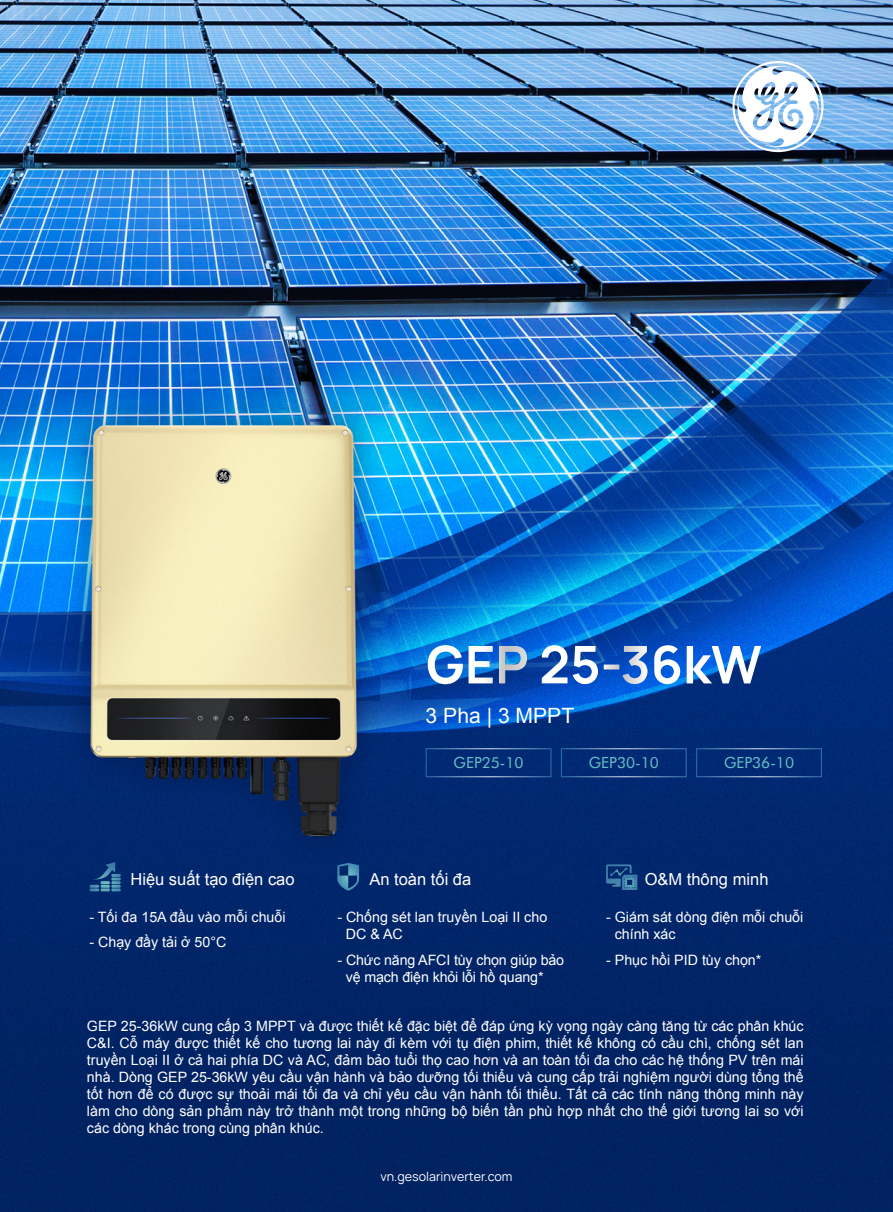
<style>
.page{position:relative;width:893px;height:1212px;background:#fff}
.page>*{position:absolute;margin:0;border:0;box-sizing:border-box;transform-origin:0 0}
.t1{font:700 49.95px "Manrope 3";color:#fff}
.t2{font:21.15px "Arial";color:#fff}
.t3{font:16.5px "Arial";color:#fff}
.t4{font:15.3px "Futura BT";color:#66bec8}
.t5{font:14.25px/17.1px "Arial";color:#fff}
.t6{font:12px "Manrope 3";color:#fff}
</style>
<div class="page">
<img style="left:0;top:0;width:893px;height:1212px">
<svg style="left:732px;top:61px;width:91px;height:91px"></svg>
<svg style="left:90px;top:862px;width:31px;height:29px"></svg>
<svg style="left:337px;top:863px;width:22px;height:27px"></svg>
<svg style="left:606px;top:864px;width:31px;height:26px"></svg>
<p class="t1" style="left:426px;top:631px;width:338px">GEP 25-36kW</p>
<p class="t2" style="left:426px;top:701px;width:150px">3 Pha | 3 MPPT</p>
<p class="t3" style="left:130px;top:868px;width:166px">Hiệu suất tạo điện cao</p>
<p class="t5" style="left:89px;top:909px;width:198px">- Tối đa 15A đầu vào mỗi chuỗi</p>
<p class="t5" style="left:89px;top:934px;width:139px">- Chạy đầy tải ở 50°C</p>
<p class="t4" style="left:454px;top:753px;width:72px">GEP25-10</p>
<p class="t4" style="left:589px;top:753px;width:72px">GEP30-10</p>
<p class="t4" style="left:724px;top:753px;width:72px">GEP36-10</p>
<p class="t3" style="left:369px;top:868px;width:103px">An toàn tối đa</p>
<p class="t5" style="left:346px;top:909px;width:203px;text-indent:-9px">- Chống sét lan truyền Loại II cho<br>DC &amp; AC</p>
<p class="t5" style="left:346px;top:951px;width:220px;text-indent:-9px">- Chức năng AFCI tùy chọn giúp bảo vệ mạch điện khỏi lỗi hồ quang*</p>
<p class="t3" style="left:645px;top:868px;width:125px">O&amp;M thông minh</p>
<p class="t5" style="left:615px;top:909px;width:190px;text-indent:-9px">- Giám sát dòng điện mỗi chuỗi chính xác</p>
<p class="t5" style="left:606px;top:951px;width:157px">- Phục hồi PID tùy chọn*</p>
<p class="t5" style="left:87px;top:1017px;width:718px;text-align:justify">GEP 25-36kW cung cấp 3 MPPT và được thiết kế đặc biệt để đáp ứng kỳ vọng ngày càng tăng từ các phân khúc C&amp;I. Cỗ máy được thiết kế cho tương lai này đi kèm với tụ điện phim, thiết kế không có cầu chì, chống sét lan truyền Loại II ở cả hai phía DC và AC, đảm bảo tuổi thọ cao hơn và an toàn tối đa cho các hệ thống PV trên mái nhà. Dòng GEP 25-36kW yêu cầu vận hành và bảo dưỡng tối thiểu và cung cấp trải nghiệm người dùng tổng thể tốt hơn để có được sự thoải mái tối đa và chỉ yêu cầu vận hành tối thiểu. Tất cả các tính năng thông minh này làm cho dòng sản phẩm này trở thành một trong những bộ biến tần phù hợp nhất cho thế giới tương lai so với các dòng khác trong cùng phân khúc.</p>
<p class="t6" style="left:381px;top:1169px;width:133px">vn.gesolarinverter.com</p>
</div>
